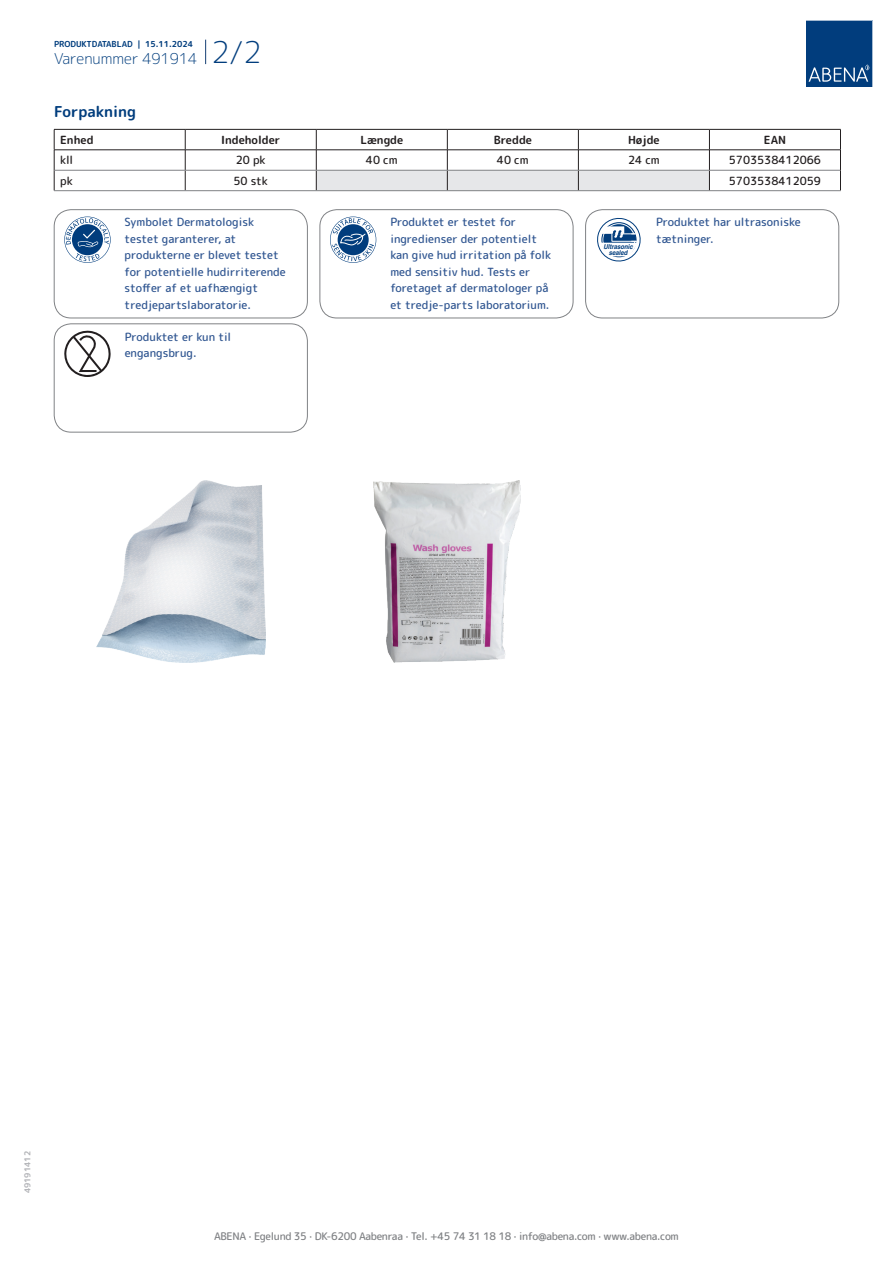
<style>
.page{position:relative;width:893px;height:1263px;background:#fff}
.page>*{position:absolute;margin:0;border:0;box-sizing:border-box;transform-origin:0 0}
.t1{font:300 15px "Rounded Mplus 1 c";color:#013d7d}
.t2{font:700 15px "Rounded Mplus 1 c";color:#013d7d}
.t3{font:500 11.25px/16.5px "Rounded Mplus 1 c";color:#305691}
.t4{font:500 11.25px "Rounded Mplus 1 c";color:#231f20}
.t5{font:700 11.25px "Rounded Mplus 1 c";color:#231f20}
.t6{font:500 10.5px "Rounded Mplus 1 c";letter-spacing:-.03em;color:#808285}
.t7{font:700 8.25px "Rounded Mplus 1 c";color:#013d7d}
.t8{font:700 8.25px "Rounded Mplus 1 c";color:#b2b3b7}
.t9{font:italic 700 6.75px/5.8px "Helvetica";letter-spacing:-.005em;color:#013d7d;text-align:center;scale:.9 1}
.s1{font-size:30px}
</style>
<div class="page">
<svg style="left:205px;top:40px;width:1px;height:24px"></svg>
<svg style="left:806px;top:20px;width:67px;height:67px;background:#144b86"></svg>
<hr style="left:54px;top:129px;width:131px;height:1px;background:#231f20">
<hr style="left:185px;top:129px;width:131px;height:1px;background:#231f20">
<hr style="left:316px;top:129px;width:131px;height:1px;background:#231f20">
<hr style="left:447px;top:129px;width:131px;height:1px;background:#231f20">
<hr style="left:578px;top:129px;width:131px;height:1px;background:#231f20">
<hr style="left:709px;top:129px;width:132px;height:1px;background:#231f20">
<hr style="left:54px;top:150px;width:131px;height:1px;background:#231f20">
<hr style="left:185px;top:150px;width:131px;height:1px;background:#231f20">
<hr style="left:709px;top:150px;width:132px;height:1px;background:#231f20">
<svg style="left:54px;top:130px;width:1px;height:60px"></svg>
<svg style="left:185px;top:130px;width:1px;height:60px"></svg>
<svg style="left:316px;top:130px;width:394px;height:60px"></svg>
<svg style="left:840px;top:130px;width:1px;height:60px"></svg>
<hr style="left:54px;top:170px;width:131px;height:1px;background:#808285">
<hr style="left:185px;top:170px;width:131px;height:1px;background:#808285">
<hr style="left:316px;top:170px;width:131px;height:1px;background:#808285">
<hr style="left:447px;top:170px;width:131px;height:1px;background:#808285">
<hr style="left:578px;top:170px;width:131px;height:1px;background:#808285">
<hr style="left:709px;top:170px;width:131px;height:1px;background:#808285">
<hr style="left:54px;top:190px;width:131px;height:1px;background:#808285">
<hr style="left:185px;top:190px;width:131px;height:1px;background:#808285">
<hr style="left:316px;top:190px;width:131px;height:1px;background:#808285">
<hr style="left:447px;top:190px;width:131px;height:1px;background:#808285">
<hr style="left:578px;top:190px;width:131px;height:1px;background:#808285">
<hr style="left:709px;top:190px;width:132px;height:1px;background:#808285">
<svg style="left:64px;top:217px;width:47px;height:46px"></svg>
<div style="left:54px;top:209px;width:254px;height:109px;border:1px solid #808285;border-radius:17px"></div>
<svg style="left:330px;top:217px;width:46px;height:46px"></svg>
<div style="left:320px;top:209px;width:253px;height:109px;border:1px solid #808285;border-radius:17px"></div>
<svg style="left:597px;top:218px;width:44px;height:44px"></svg>
<div style="left:585px;top:209px;width:254px;height:109px;border:1px solid #808285;border-radius:17px"></div>
<svg style="left:64px;top:331px;width:47px;height:46px"></svg>
<div style="left:54px;top:324px;width:254px;height:108px;border:1px solid #808285;border-radius:17px"></div>
<img style="left:96px;top:480px;width:169px;height:183px">
<img style="left:374px;top:480px;width:146px;height:183px">
<p class="t7" style="left:54px;top:38px;width:141px">PRODUKTDATABLAD | 15.11.2024</p>
<h1 class="t1" style="left:54px;top:48px;width:209px">Varenummer 491914 <span class="s1">2/2</span></h1>
<h1 class="t2" style="left:54px;top:101px;width:84px">Forpakning</h1>
<p class="t5" style="left:60px;top:132px;width:35px">Enhed</p>
<p class="t5" style="left:221px;top:132px;width:61px">Indeholder</p>
<p class="t5" style="left:360px;top:132px;width:44px">Længde</p>
<p class="t5" style="left:494px;top:132px;width:40px">Bredde</p>
<p class="t5" style="left:628px;top:132px;width:33px">Højde</p>
<p class="t5" style="left:764px;top:132px;width:24px">EAN</p>
<p class="t4" style="left:60px;top:152px;width:15px">kll</p>
<p class="t4" style="left:236px;top:152px;width:31px">20 pk</p>
<p class="t4" style="left:366px;top:152px;width:33px">40 cm</p>
<p class="t4" style="left:497px;top:152px;width:33px">40 cm</p>
<p class="t4" style="left:628px;top:152px;width:33px">24 cm</p>
<p class="t4" style="left:729px;top:152px;width:94px">5703538412066</p>
<p class="t4" style="left:60px;top:173px;width:14px">pk</p>
<p class="t4" style="left:233px;top:173px;width:36px">50 stk</p>
<p class="t4" style="left:729px;top:173px;width:94px">5703538412059</p>
<p class="t3" style="left:125px;top:214px;width:163px">Symbolet Dermatologisk testet garanterer, at produkterne er blevet testet for potentielle hudirriterende stoffer af et uafhængigt tredjepartslaboratorie.</p>
<p class="t3" style="left:390px;top:214px;width:162px">Produktet er testet for ingredienser der potentielt kan give hud irritation på folk med sensitiv hud. Tests er foretaget af dermatologer på et tredje-parts laboratorium.</p>
<p class="t3" style="left:656px;top:214px;width:146px">Produktet har ultrasoniske tætninger.</p>
<p class="t9" style="left:603px;top:244px;width:34px">Ultrasonic sealed</p>
<p class="t3" style="left:125px;top:328px;width:108px">Produktet er kun til engangsbrug.</p>
<p class="t8" style="left:22px;top:1193px;width:44px;rotate:-90deg">49191412</p>
<p class="t6" style="left:214px;top:1229px;width:466px">ABENA · Egelund 35 · DK-6200 Aabenraa · Tel. +45 74 31 18 18 · info@abena.com · www.abena.com</p>
</div>
